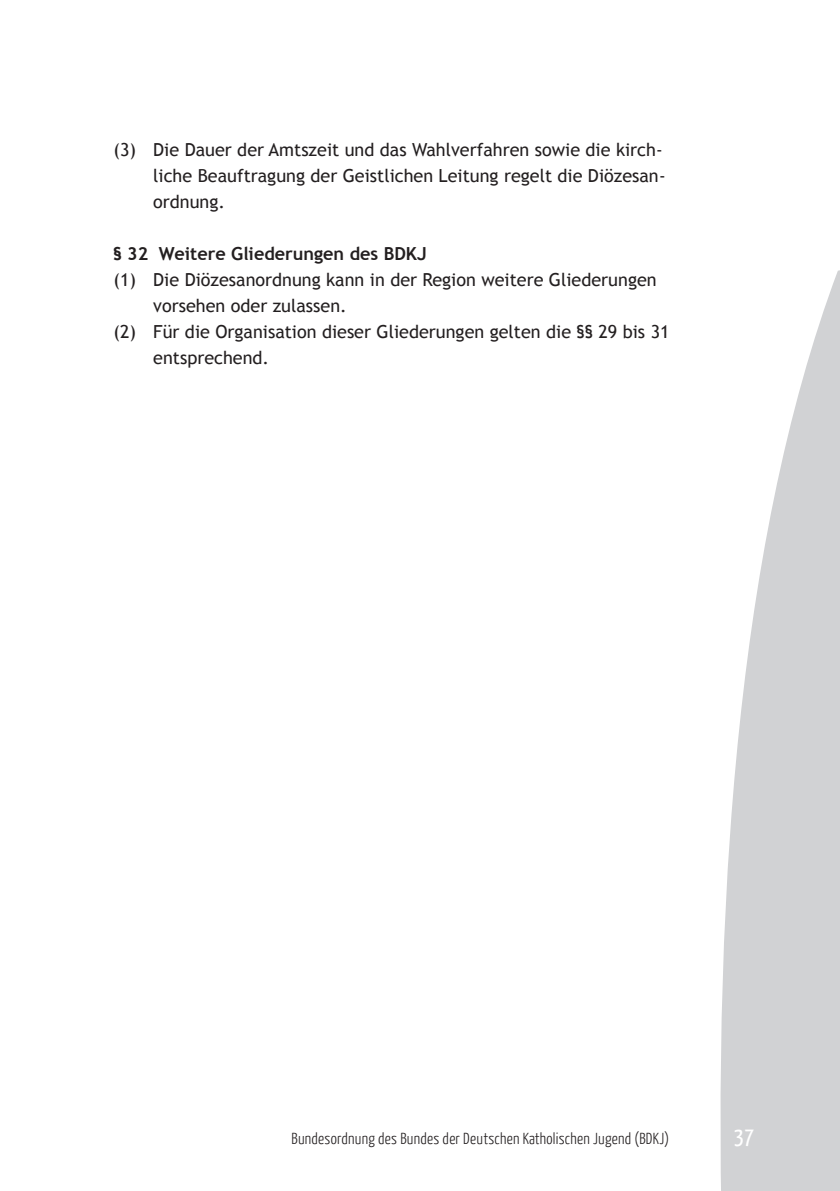
<style>
.page{position:relative;width:840px;height:1191px;background:#fff}
.page>*{position:absolute;margin:0;border:0;box-sizing:border-box;transform-origin:0 0}
.t1{font:24px "BDKJ";color:#fff}
.TextEinzug{font:18px/26px "Trebuchet MS";color:#231f20}
.Paragraf{font:700 18px "Trebuchet MS";color:#231f20}
.t2{font:300 16px "BDKJ";color:#231f20}
</style>
<div class="page">
<svg style="left:720px;top:270px;width:119px;height:921px;fill:#d1d2d4"></svg>
<p class="TextEinzug" style="left:153px;top:137px;width:513px;text-indent:-40px">(3) Die Dauer der Amtszeit und das Wahlverfahren sowie die kirch&shy;liche Beauftragung der Geistlichen Leitung regelt die Diözesan&shy;ordnung.</p>
<p class="Paragraf" style="left:113px;top:242px;width:314px">§ 32 Weitere Gliederungen des BDKJ</p>
<p class="TextEinzug" style="left:153px;top:267px;width:504px;text-indent:-40px">(1) Die Diözesanordnung kann in der Region weitere Gliederungen vorsehen oder zulassen.</p>
<p class="TextEinzug" style="left:153px;top:319px;width:517px;text-indent:-40px">(2) Für die Organisation dieser Gliederungen gelten die §§ 29 bis 31 entsprechend.</p>
<p class="t2" style="left:291px;top:1128px;width:379px">Bundesordnung des Bundes der Deutschen Katholischen Jugend (BDKJ)</p>
<h1 class="t1" style="left:733px;top:1120px;width:22px">37</h1>
</div>
